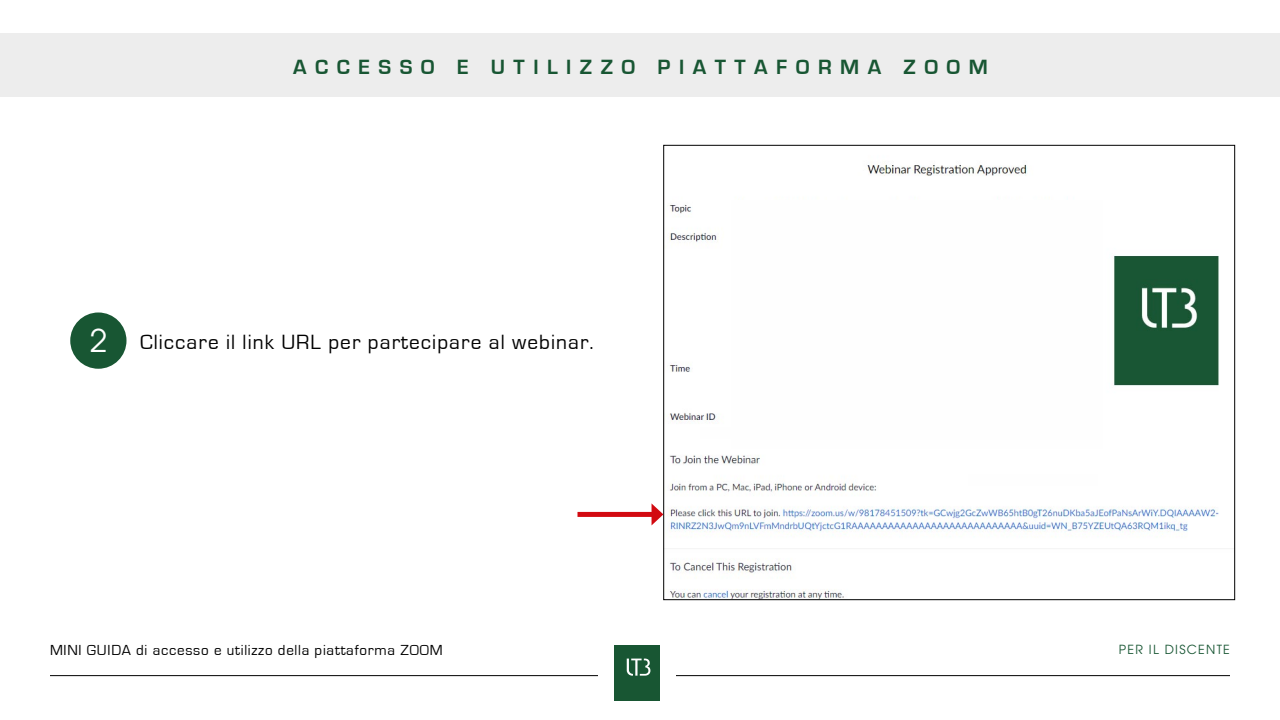
<style>
.page{position:relative;width:1280px;height:720px;background:#fff}
.page>*{position:absolute;margin:0;border:0;box-sizing:border-box;transform-origin:0 0}
.t1{font:21.25px "Eurostile";letter-spacing:.05em;color:#000}
.t2{font:700 21.25px "Eurostile";letter-spacing:.4em;color:#185633}
.t3{font:15px "Eurostile";letter-spacing:.05em;color:#000}
.t4{font:12.5px "Avant Garde";letter-spacing:.1em;color:#185633}
.s1{font-family:"Avant Garde";font-size:31.25px;color:#fff}
</style>
<div class="page">
<div style="left:0;top:33px;width:1280px;height:64px;background:#ededed"></div>
<hr style="left:50px;top:675px;width:1180px;height:1px;background:#000">
<div style="left:598px;top:645px;width:78px;height:56px;background:#fff"></div>
<div style="left:615px;top:645px;width:45px;height:55px;background:#185633"></div>
<svg style="left:627px;top:659px;width:23px;height:17px"></svg>
<div style="left:70px;top:312px;width:57px;height:57px;background:#185633;border-radius:50%"></div>
<img style="left:669px;top:164px;width:550px;height:434px">
<div style="left:700px;top:428px;width:41px;height:11px;background:#fefefe"></div>
<div style="left:968px;top:474px;width:130px;height:11px;background:#fefefe"></div>
<div style="left:578px;top:512px;width:78px;height:5px;background:#d20a11"></div>
<svg style="left:652px;top:504px;width:11px;height:21px"></svg>
<div style="left:731px;top:200px;width:371px;height:249px;background:#fefefe"></div>
<h1 class="t2" style="left:293px;top:55px;width:696px">ACCESSO E UTILIZZO PIATTAFORMA ZOOM</h1>
<h1 class="t1" style="left:90px;top:330px;width:505px"><span class="s1">2</span>1. Cliccare il link URL per partecipare al webinar.</h1>
<p class="t3" style="left:50px;top:642px;width:394px">MINI GUIDA di accesso e utilizzo della piattaforma ZOOM</p>
<p class="t4" style="left:1119px;top:642px;width:113px">PER IL DISCENTE</p>
</div>
